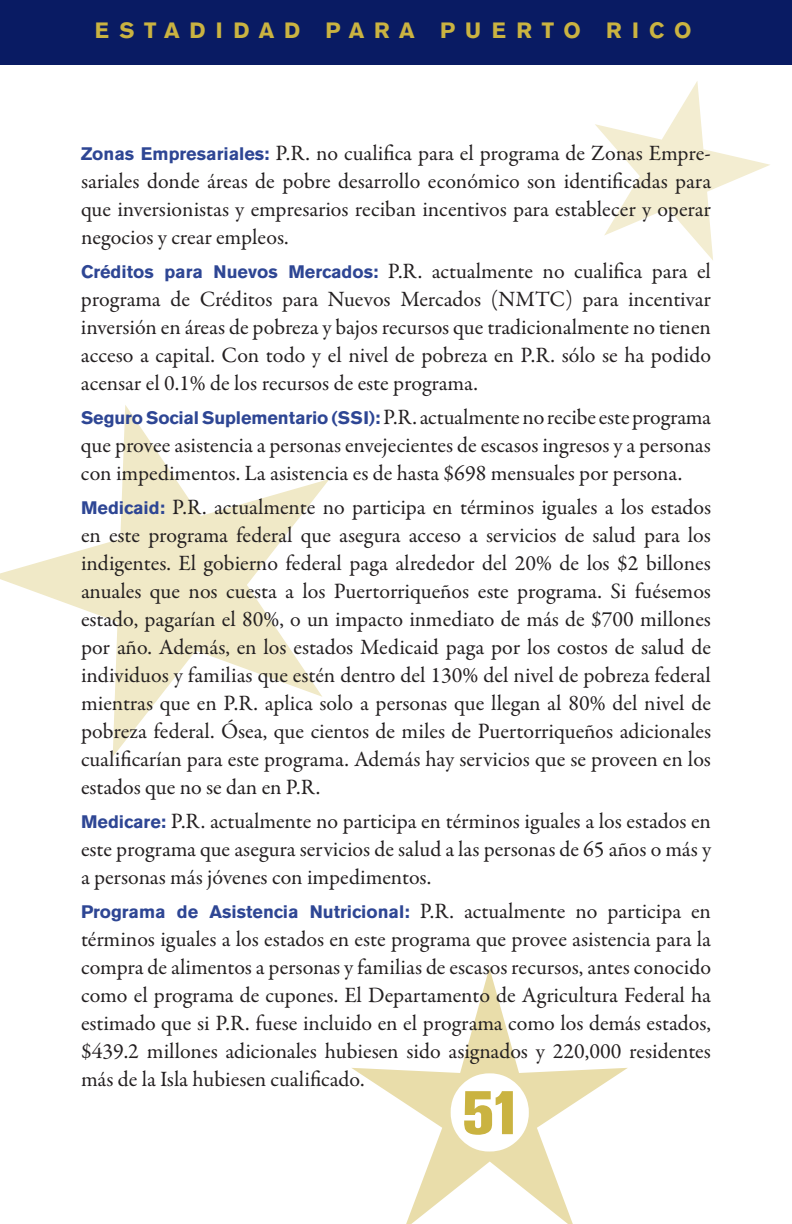
<style>
.page{position:relative;width:792px;height:1224px;background:#fff}
.page>*{position:absolute;margin:0;border:0;box-sizing:border-box;transform-origin:0 0}
.t1{font:22px/28px "Garamond Premr Pro";color:#231f20;text-align:justify}
.t2{font:700 22px "Akzidenz Grotesk BE";letter-spacing:.44em;color:#cab341}
.t3{font:700 18px "Akzidenz Grotesk BE";color:#2e4694}
.s1{font-family:"Akzidenz Grotesk BE";font-weight:700;font-size:18px;color:#2e4694}
.s2{font-family:"Garamond Premr Pro";font-weight:400;font-size:22px;color:#231f20}
</style>
<div class="page">
<svg style="left:595px;top:81px;width:175px;height:179px"></svg>
<svg style="left:0;top:405px;width:330px;height:352px"></svg>
<svg style="left:352px;top:968px;width:276px;height:256px"></svg>
<svg style="left:464px;top:1091px;width:49px;height:44px"></svg>
<div style="left:0;top:0;width:792px;height:65px;background:#091b63"></div>
<p class="t2" style="left:95px;top:18px;width:532px">Estadi dad para pue rt o Ric</p>
<p class="t2" style="left:674px;top:18px;width:19px">o</p>
<p class="t1" style="left:81px;top:140px;width:632px"><span class="s1">Zonas Empresariales:</span> P.R. no cualifica para el programa de Zonas Empre&shy;sariales donde áreas de pobre desarrollo económico son identificadas para que inversionistas y empresarios reciban incentivos para establecer y operar negocios y crear empleos.</p>
<p class="t1" style="left:81px;top:258px;width:632px"><span class="s1">Créditos para Nuevos Mercados:</span> P.R. actualmente no cualifica para el programa de Créditos para Nuevos Mercados (NMTC) para incentivar inversión en áreas de pobreza y bajos recursos que tradicionalmente no tienen acceso a capital. Con todo y el nivel de pobreza en P.R. sólo se ha podido acensar el 0.1% de los recursos de este programa.</p>
<p class="t1" style="left:81px;top:404px;width:632px"><span class="s1">Seguro Social Suplementario (SS I):</span> P.R. actualmente no recibe este programa que provee asistencia a personas envejecientes de escasos ingresos y a personas con impedimentos. La asistencia es de hasta $698 mensuales por persona.</p>
<p class="t1" style="left:81px;top:494px;width:632px"><span class="s1">Medicaid:</span> P.R. actualmente no participa en términos iguales a los estados en este programa federal que asegura acceso a servicios de salud para los indigentes. El gobierno federal paga alrededor del 20% de los $2 billones anuales que nos cuesta a los Puertorriqueños este programa. Si fuésemos estado, pagarían el 80%, o un impacto inmediato de más de $700 millones por año. Además, en los estados Medicaid paga por los costos de salud de individuos y familias que estén dentro del 130% del nivel de pobreza federal mientras que en P.R. aplica solo a personas que llegan al 80% del nivel de pobreza federal. Ósea, que cientos de miles de Puertorriqueños adicionales cualificarían para este programa. Además hay servicios que se proveen en los estados que no se dan en P.R.</p>
<p class="t1" style="left:81px;top:808px;width:632px"><span class="s1">Medicare:</span> P.R. actualmente no participa en términos iguales a los estados en este programa que asegura servicios de salud a las personas de 65 años o más y a personas más jóvenes con impedimentos.</p>
<p class="t3" style="left:81px;top:901px;width:632px">Programa de Asistencia Nutricional: <span class="s2">P.R. actualmente no participa en</span></p>
<p class="t1" style="left:81px;top:926px;width:632px">términos iguales a los estados en este programa que provee asistencia para la compra de alimentos a personas y familias de escasos recursos, antes conocido como el programa de cupones. El Departamento de Agricultura Federal ha estimado que si P.R. fuese incluido en el programa como los demás estados, $439.2 millones adicionales hubiesen sido asignados y 220,000 residentes más de la Isla hubiesen cualificado.</p>
</div>
